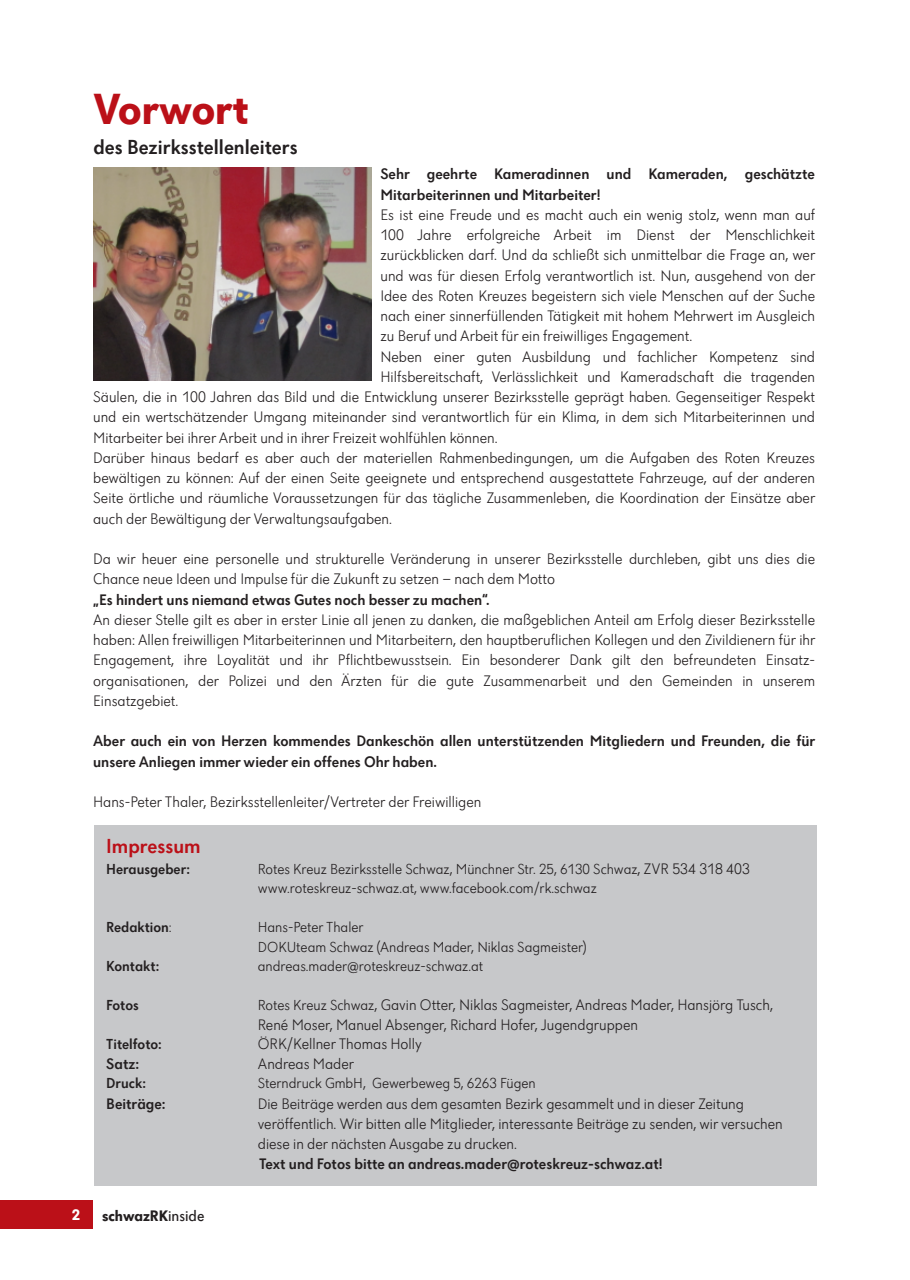
<style>
.page{position:relative;width:910px;height:1280px;background:#fff}
.page>*{position:absolute;margin:0;border:0;box-sizing:border-box;transform-origin:0 0}
.t1{font:700 45px "Dunant";color:#bb1018}
.t2{font:500 21px "Dunant";color:#231f20}
.t3{font:500 21px "Dunant";color:#bb1018}
.t4{font:300 15.75px/20.2px "Dunant";color:#231f20}
.t5{font:500 15.75px/20.2px "Dunant";color:#231f20}
.t6{font:700 15.75px "Dunant";color:#231f20}
.t7{font:700 15.75px "Dunant";color:#fff}
.t8{font:300 15px/19.5px "Dunant";color:#231f20}
.t9{font:500 15px "Dunant";color:#231f20}
.s1{font-size:15.75px}
.s2{font-weight:300}
.s3{font-size:15px}
.s4{font-weight:400}
</style>
<div class="page">
<div style="left:0;top:1201px;width:93px;height:28px;background:#bb1018"></div>
<div style="left:94px;top:826px;width:722px;height:360px;background:#c7c8ca"></div>
<img style="left:93px;top:167px;width:279px;height:214px">
<h1 class="t1" style="left:94px;top:90px;width:157px">Vorwort</h1>
<h2 class="t2" style="left:94px;top:138px;width:206px">des Bezirksstellenleiters</h2>
<p class="t5" style="left:380px;top:165px;width:436px">Sehr geehrte Kameradinnen und Kameraden, geschätzte<br>Mitarbeiterinnen und Mitarbeiter!</p>
<p class="t4" style="left:380px;top:206px;width:436px">Es ist eine Freude und es macht auch ein wenig stolz, wenn man auf</p>
<p class="t4" style="left:380px;top:226px;width:436px">100 Jahre erfolgreiche Arbeit im Dienst der Menschlichkeit</p>
<p class="t4" style="left:380px;top:246px;width:436px">zurückblicken darf. Und da schließt sich unmittelbar die Frage an, wer</p>
<p class="t4" style="left:380px;top:267px;width:436px">und was für diesen Erfolg verantwortlich ist. Nun, ausgehend von der</p>
<p class="t4" style="left:380px;top:287px;width:436px">Idee des Roten Kreuzes begeistern sich viele Menschen auf der Suche</p>
<p class="t4" style="left:380px;top:307px;width:436px">nach einer sinnerfüllenden Tätigkeit mit hohem Mehrwert im Ausgleich</p>
<p class="t4" style="left:380px;top:327px;width:313px">zu Beruf und Arbeit für ein freiwilliges Engagement.</p>
<p class="t4" style="left:380px;top:348px;width:436px">Neben einer guten Ausbildung und fachlicher Kompetenz sind</p>
<p class="t4" style="left:380px;top:368px;width:436px">Hilfsbereitschaft, Verlässlichkeit und Kameradschaft die tragenden</p>
<p class="t4" style="left:93px;top:388px;width:723px">Säulen, die in 100 Jahren das Bild und die Entwicklung unserer Bezirksstelle geprägt haben. Gegenseitiger Respekt</p>
<p class="t4" style="left:93px;top:408px;width:723px">und ein wertschätzender Umgang miteinander sind verantwortlich für ein Klima, in dem sich Mitarbeiterinnen und</p>
<p class="t4" style="left:93px;top:429px;width:406px">Mitarbeiter bei ihrer Arbeit und in ihrer Freizeit wohlfühlen können.</p>
<p class="t4" style="left:93px;top:449px;width:723px">Darüber hinaus bedarf es aber auch der materiellen Rahmenbedingungen, um die Aufgaben des Roten Kreuzes</p>
<p class="t4" style="left:93px;top:469px;width:723px">bewältigen zu können: Auf der einen Seite geeignete und entsprechend ausgestattete Fahrzeuge, auf der anderen</p>
<p class="t4" style="left:93px;top:489px;width:724px">Seite örtliche und räumliche Voraussetzungen für das tägliche Zusammenleben, die Koordination der Einsätze aber</p>
<p class="t4" style="left:93px;top:510px;width:300px">auch der Bewältigung der Verwaltungsaufgaben.</p>
<p class="t4" style="left:93px;top:550px;width:723px">Da wir heuer eine personelle und strukturelle Veränderung in unserer Bezirksstelle durchleben, gibt uns dies die<br>Chance neue Ideen und Impulse für die Zukunft zu setzen – nach dem Motto</p>
<p class="t5" style="left:93px;top:591px;width:398px">„Es hindert uns niemand etwas Gutes noch besser zu machen“.</p>
<p class="t4" style="left:93px;top:611px;width:724px;text-align:justify">An dieser Stelle gilt es aber in erster Linie all jenen zu danken, die maßgeblichen Anteil am Erfolg dieser Bezirksstelle haben: Allen freiwilligen Mitarbeiterinnen und Mitarbeitern, den hauptberuflichen Kollegen und den Zivildienern für ihr Engagement, ihre Loyalität und ihr Pflichtbewusstsein. Ein besonderer Dank gilt den befreundeten Einsatz&shy;organisationen, der Polizei und den Ärzten für die gute Zusammenarbeit und den Gemeinden in unserem Einsatzgebiet.</p>
<p class="t5" style="left:93px;top:732px;width:724px">Aber auch ein von Herzen kommendes Dankeschön allen unterstützenden Mitgliedern und Freunden, die für unsere Anliegen immer wieder ein offenes Ohr haben.</p>
<p class="t4" style="left:93px;top:793px;width:390px">Hans-Peter Thaler, Bezirksstellenleiter/Vertreter der Freiwilligen</p>
<h2 class="t3" style="left:106px;top:837px;width:96px">Impressum</h2>
<p class="t9" style="left:106px;top:862px;width:85px">Herausgeber:</p>
<p class="t8" style="left:258px;top:860px;width:493px">Rotes Kreuz Bezirksstelle Schwaz, Münchner Str. 25, 6130 Schwaz<span class="s1">, ZVR 534 318 403 </span>www.roteskreuz-schwaz.at, www.facebook.com/rk.schwaz</p>
<p class="t9" style="left:106px;top:921px;width:67px">Redaktion<span class="s2">:</span></p>
<p class="t8" style="left:258px;top:919px;width:330px">Hans-Peter Thaler<br>DOKUteam Schwaz (Andreas Mader, Niklas Sagmeister)</p>
<p class="t9" style="left:106px;top:960px;width:55px">Kontakt:</p>
<p class="t8" style="left:258px;top:958px;width:227px">andreas.mader@roteskreuz-schwaz.at</p>
<p class="t9" style="left:106px;top:999px;width:34px">Fotos</p>
<p class="t4" style="left:258px;top:996px;width:517px;line-height:19.5px"><span class="s3">Rotes Kreuz Schwaz</span>, Gavin Otter, Niklas Sagmeister, Andreas Mader, Hansjörg Tusch,<br>René Moser, Manuel Absenger, Richard Hofer, Jugendgruppen</p>
<p class="t9" style="left:106px;top:1038px;width:57px">Titelfoto:</p>
<p class="t4" style="left:258px;top:1035px;width:166px">ÖRK/Kellner Thomas Holly</p>
<p class="t5" style="left:106px;top:1055px;width:34px">Satz:</p>
<p class="t4" style="left:258px;top:1055px;width:98px">Andreas Mader</p>
<p class="t9" style="left:106px;top:1077px;width:41px">Druck:</p>
<p class="t8" style="left:258px;top:1075px;width:279px">Sterndruck GmbH, Gewerbeweg 5, 6263 Fügen</p>
<p class="t5" style="left:106px;top:1094px;width:61px">Beiträge:</p>
<p class="t4" style="left:258px;top:1094px;width:526px">Die Beiträge werden aus dem gesamten Bezirk gesammelt und in dieser Zeitung veröffentlich. Wir bitten alle Mitglieder, interessante Beiträge zu senden, wir versuchen diese in der nächsten Ausgabe zu drucken.</p>
<p class="t5" style="left:259px;top:1155px;width:405px">Text und Fotos bitte an andreas.mader@roteskreuz-schwaz.at!</p>
<p class="t7" style="left:72px;top:1208px;width:10px">2</p>
<p class="t6" style="left:102px;top:1209px;width:104px">schwazRK<span class="s4">inside</span></p>
</div>
